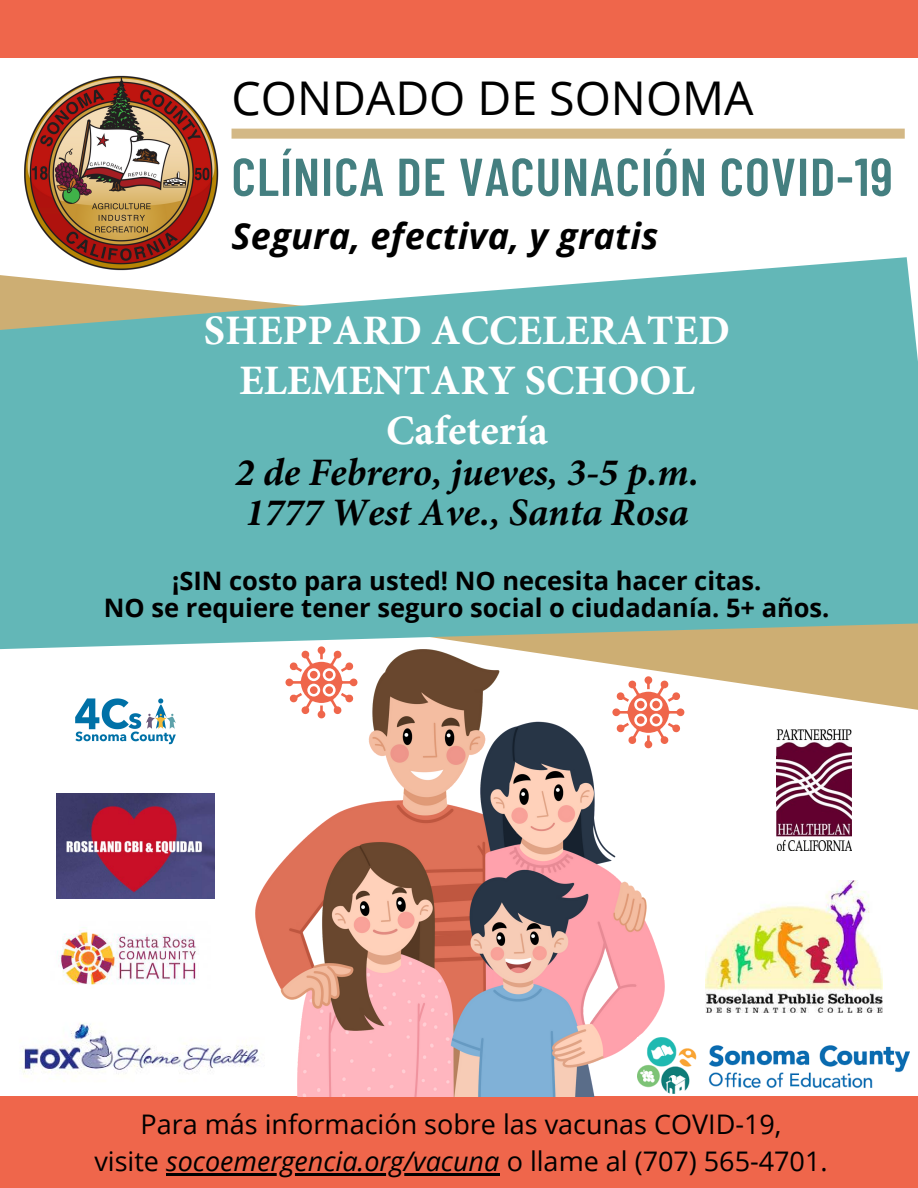
<style>
.page{position:relative;width:918px;height:1188px;background:#fff}
.page>*{position:absolute;margin:0;border:0;box-sizing:border-box;transform-origin:0 0}
.t1{font:600 53.25px "Barlow Condensed";letter-spacing:.02em;color:#166061}
.t2{font:46.5px "Open Sans";color:#000}
.t3{font:700 42px/50.2px "Minion Pro";color:#fff;text-align:center}
.t4{font:italic 700 39px/39.8px "Minion Pro";color:#000}
.t5{font:italic 700 36px "Open Sans";letter-spacing:.01em;color:#000}
.t6{font:27px/37.2px "Open Sans";color:#000;text-align:center}
.t7{font:700 25.5px/27px "Open Sans";color:#000;text-align:center}
.s1{font-style:italic}
</style>
<div class="page">
<div style="left:0;top:0;width:918px;height:58px;background:#ef664b"></div>
<img style="left:25px;top:75px;width:193px;height:182px">
<svg style="left:664px;top:651px;width:254px;height:61px;fill:#cdae73"></svg>
<svg style="left:0;top:257px;width:918px;height:394px;background:#74bbb8"></svg>
<svg style="left:232px;top:129px;width:673px;height:10px;background:#d4ba8a"></svg>
<div style="left:0;top:1096px;width:918px;height:92px;background:#ef664b"></div>
<hr style="left:166px;top:1173px;width:334px;height:2px;background:#000">
<svg style="left:285px;top:646px;width:72px;height:4px"></svg>
<svg style="left:664px;top:676px;width:20px;height:68px"></svg>
<img style="left:256px;top:650px;width:408px;height:446px">
<img style="left:20px;top:1009px;width:254px;height:81px">
<img style="left:638px;top:1037px;width:271px;height:57px">
<img style="left:776px;top:730px;width:76px;height:120px">
<img style="left:57px;top:927px;width:139px;height:58px">
<img style="left:705px;top:880px;width:178px;height:133px">
<img style="left:57px;top:793px;width:158px;height:106px">
<img style="left:75px;top:698px;width:101px;height:47px">
<h2 class="t2" style="left:232px;top:66px;width:524px">CONDADO DE SONOMA</h2>
<h1 class="t1" style="left:232px;top:143px;width:663px">CLÍNICA DE VACUNACIÓN COVID-19</h1>
<h3 class="t5" style="left:232px;top:211px;width:428px">Segura, efectiva, y gratis</h3>
<h3 class="t3" style="left:204px;top:305px;width:528px">SHEPPARD ACCELERATED<br>ELEMENTARY SCHOOL<br>Cafetería</h3>
<h3 class="t4" style="left:235px;top:452px;width:465px">2 de Febrero, jueves, 3-5 p.m.<br>1777 West Ave., Santa Rosa</h3>
<p class="t7" style="left:104px;top:567px;width:727px">¡SIN costo para usted! NO necesita hacer citas.<br>NO se requiere tener seguro social o ciudadanía. 5+ años.</p>
<p class="t6" style="left:94px;top:1105px;width:735px">Para más información sobre las vacunas COVID-19,<br>visite <span class="s1">socoemergencia.org/vacuna</span> o llame al (707) 565-4701.</p>
</div>
